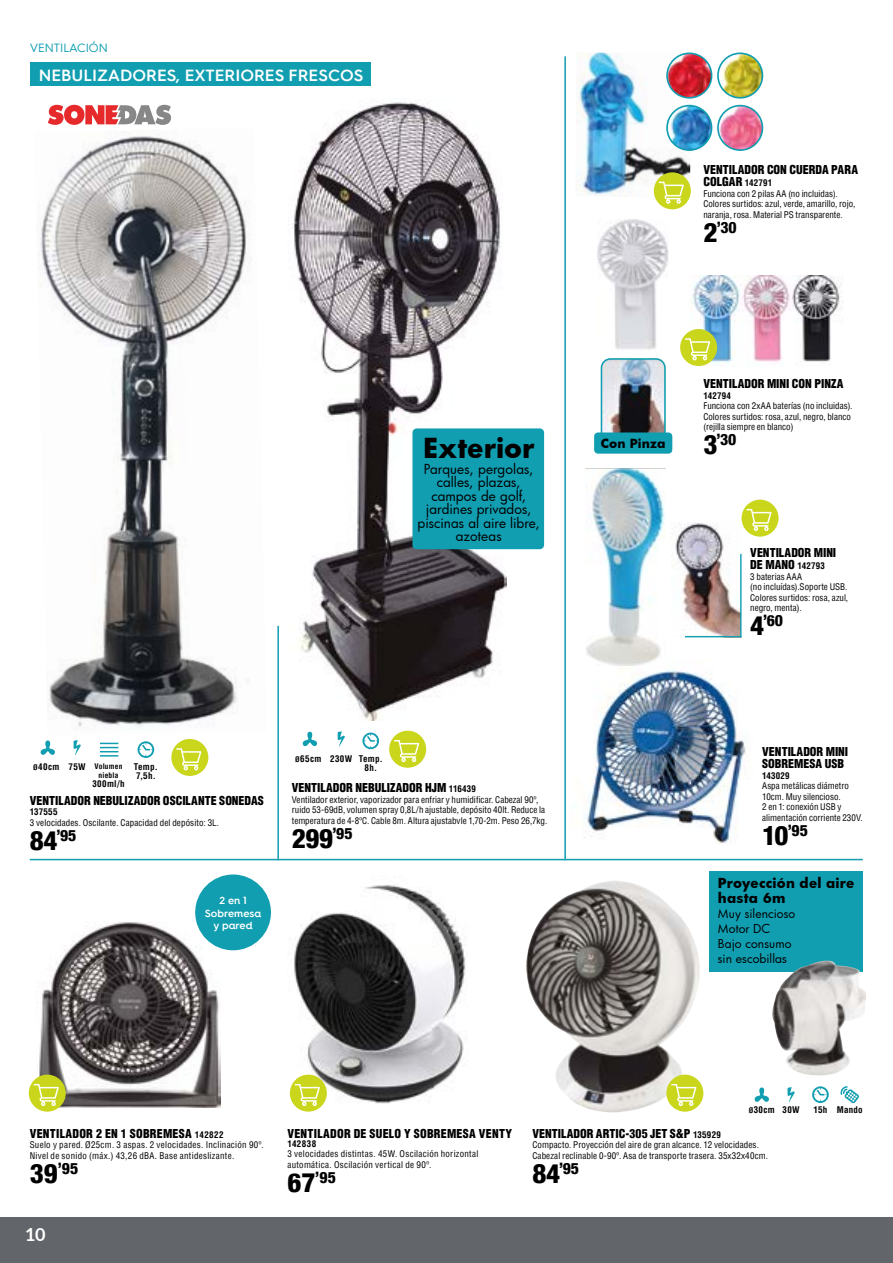
<style>
.page{position:relative;width:893px;height:1263px;background:#fff}
.page>*{position:absolute;margin:0;border:0;box-sizing:border-box;transform-origin:0 0}
.t1{font:700 27px "Futura";color:#000}
.t2{font:800 condensed 27px "Helvetica 87";color:#000}
.t3{font:700 18px "Lato";color:#fff}
.t4{font:600 16.5px "Hurme Geometric Sans 4";color:#fff}
.t5{font:800 condensed 15.75px "Helvetica 87";letter-spacing:-.01em;color:#000}
.t6{font:13.5px/13.5px "Futura";color:#000;text-align:center}
.t7{font:700 13.5px/15px "Futura";letter-spacing:.015em;color:#000}
.t8{font:700 12.3px "Futura";letter-spacing:.02em;color:#000}
.t9{font:900 condensed 12px/12px "Helvetica";letter-spacing:.005em;color:#000}
.t10{font:12px/15px "Futura";letter-spacing:.01em;color:#000}
.t11{font:12px "Hurme Geometric Sans 4";color:#119eb1}
.t12{font:600 10.5px/12.6px "Hurme Geometric Sans 4";color:#fff;text-align:center}
.t13{font:condensed 9px/10.5px "Helvetica";letter-spacing:.005em;color:#000}
.t14{font:condensed 9px/10.5px "Helvetica";letter-spacing:.03em;color:#000}
.t15{font:700 condensed 9px/9px "Helvetica";letter-spacing:.03em;color:#000}
.t16{font:700 condensed 7.5px/9px "Helvetica";letter-spacing:.025em;color:#000}
.s1{font-weight:700;font-size:9px}
.s2{font-size:27px}
.s3{font-size:9px}
.s4{font-size:7.5px}
</style>
<div class="page">
<div style="left:0;top:1217px;width:893px;height:46px;background:#62656a"></div>
<div style="left:30px;top:63px;width:341px;height:23px;background:#119eb1"></div>
<img style="left:584px;top:665px;width:165px;height:178px">
<img style="left:601px;top:359px;width:62px;height:73px">
<div style="left:601px;top:358px;width:65px;height:93px;border:2px solid #119eb1;border-radius:9px"></div>
<img style="left:292px;top:100px;width:215px;height:620px">
<img style="left:40px;top:136px;width:211px;height:593px">
<svg style="left:48px;top:105px;width:123px;height:20px"></svg>
<hr style="left:564px;top:56px;width:2px;height:804px;background:#119eb1">
<hr style="left:277px;top:626px;width:2px;height:234px;background:#119eb1">
<div style="left:709px;top:872px;width:154px;height:100px;background:#119eb1"></div>
<div style="left:412px;top:428px;width:132px;height:121px;background:#119eb1;border-radius:4px"></div>
<img style="left:35px;top:922px;width:185px;height:185px">
<img style="left:289px;top:885px;width:177px;height:226px">
<img style="left:526px;top:881px;width:174px;height:231px">
<svg style="left:812px;top:1086px;width:17px;height:17px"></svg>
<svg style="left:787px;top:1087px;width:8px;height:15px"></svg>
<svg style="left:754px;top:1087px;width:15px;height:15px"></svg>
<svg style="left:840px;top:1086px;width:19px;height:17px"></svg>
<img style="left:772px;top:960px;width:94px;height:115px">
<div style="left:594px;top:432px;width:78px;height:22px;background:#119eb1;border-radius:4px"></div>
<svg style="left:138px;top:741px;width:16px;height:17px"></svg>
<svg style="left:40px;top:740px;width:15px;height:15px"></svg>
<svg style="left:74px;top:740px;width:7px;height:15px"></svg>
<svg style="left:100px;top:743px;width:18px;height:14px"></svg>
<svg style="left:362px;top:732px;width:17px;height:17px"></svg>
<svg style="left:302px;top:732px;width:15px;height:15px"></svg>
<svg style="left:338px;top:731px;width:7px;height:15px"></svg>
<img style="left:576px;top:52px;width:115px;height:145px">
<img style="left:667px;top:53px;width:45px;height:45px;border-radius:22px">
<div style="left:666px;top:52px;width:46px;height:47px;border:2px solid #119eb1;border-radius:50%"></div>
<img style="left:667px;top:106px;width:45px;height:44px;border-radius:22px">
<div style="left:666px;top:105px;width:46px;height:46px;border:2px solid #119eb1;border-radius:50%"></div>
<img style="left:718px;top:53px;width:44px;height:45px;border-radius:22px">
<div style="left:717px;top:52px;width:46px;height:47px;border:2px solid #119eb1;border-radius:50%"></div>
<img style="left:718px;top:106px;width:44px;height:44px;border-radius:22px">
<div style="left:717px;top:105px;width:46px;height:46px;border:2px solid #119eb1;border-radius:50%"></div>
<img style="left:690px;top:275px;width:152px;height:91px">
<img style="left:598px;top:219px;width:71px;height:131px">
<img style="left:585px;top:469px;width:81px;height:196px">
<img style="left:671px;top:523px;width:70px;height:113px">
<hr style="left:740px;top:554px;width:2px;height:83px;background:#119eb1">
<hr style="left:685px;top:636px;width:57px;height:1px;background:#119eb1">
<hr style="left:30px;top:859px;width:833px;height:1px;background:#119eb1">
<div style="left:195px;top:874px;width:76px;height:76px;background:#119eb1;border-radius:50%"></div>
<div style="left:389px;top:731px;width:37px;height:37px;background:#c9d61c;border-radius:50%"></div>
<svg style="left:394px;top:740px;width:25px;height:22px"></svg>
<div style="left:290px;top:1075px;width:37px;height:36px;background:#c9d61c;border-radius:50%"></div>
<svg style="left:295px;top:1084px;width:25px;height:22px"></svg>
<div style="left:666px;top:1075px;width:37px;height:36px;background:#c9d61c;border-radius:50%"></div>
<svg style="left:671px;top:1084px;width:25px;height:22px"></svg>
<div style="left:29px;top:1075px;width:37px;height:36px;background:#c9d61c;border-radius:50%"></div>
<svg style="left:34px;top:1084px;width:25px;height:22px"></svg>
<div style="left:171px;top:739px;width:37px;height:37px;background:#c9d61c;border-radius:50%"></div>
<svg style="left:176px;top:748px;width:25px;height:22px"></svg>
<div style="left:680px;top:329px;width:37px;height:37px;background:#c9d61c;border-radius:50%"></div>
<svg style="left:685px;top:338px;width:25px;height:22px"></svg>
<div style="left:742px;top:500px;width:36px;height:37px;background:#c9d61c;border-radius:50%"></div>
<svg style="left:746px;top:509px;width:25px;height:22px"></svg>
<div style="left:654px;top:172px;width:37px;height:37px;background:#c9d61c;border-radius:50%"></div>
<svg style="left:659px;top:182px;width:25px;height:22px"></svg>
<h3 class="t11" style="left:30px;top:40px;width:80px">VENTILACIÓN</h3>
<h3 class="t4" style="left:39px;top:64px;width:326px">NEBULIZADORES, EXTERIORES FRESCOS</h3>
<h3 class="t9" style="left:703px;top:164px;width:156px">VENTILADOR CON CUERDA PARA<br>COLGAR <span class="s1">142791</span></h3>
<p class="t13" style="left:703px;top:188px;width:153px">Funciona con 2 pilas AA (no incluidas).<br>Colores surtidos: azul, verde, amarillo, rojo, naranja, rosa. Material PS transparente.</p>
<h3 class="t5" style="left:703px;top:217px;width:35px"><span class="s2">2</span>’30</h3>
<h1 class="t1" style="left:423px;top:429px;width:113px">Exterior</h1>
<h3 class="t6" style="left:418px;top:462px;width:124px">Parques, pergolas, calles, plazas, campos de golf, jardines privados, piscinas al aire libre, azoteas</h3>
<p class="t16" style="left:98px;top:762px;width:26px;text-indent:-65px">Ø<span class="s3">40cm 75W</span> Volumen niebla</p>
<p class="t15" style="left:92px;top:779px;width:34px">300ml/h</p>
<p class="t15" style="left:134px;top:762px;width:25px">Temp.<br>7,5h.</p>
<h3 class="t9" style="left:30px;top:794px;width:236px">VENTILADOR NEBULIZADOR OSCILANTE SONEDAS</h3>
<p class="t15" style="left:30px;top:807px;width:29px">137555</p>
<p class="t13" style="left:30px;top:817px;width:191px">3 velocidades. Oscilante. Capacidad del depósito: 3L.</p>
<h3 class="t5" style="left:30px;top:825px;width:48px"><span class="s2">84</span>’95</h3>
<p class="t12" style="left:205px;top:894px;width:58px">2 en 1<br>Sobremesa y pared</p>
<p class="t15" style="left:359px;top:754px;width:25px;text-align:center">Temp.<br>8h.</p>
<p class="t15" style="left:295px;top:754px;width:59px"><span class="s4">Ø</span>65cm 230W</p>
<h3 class="t9" style="left:292px;top:781px;width:186px">VENTILADOR NEBULIZADOR HJM <span class="s1">116439</span></h3>
<p class="t13" style="left:292px;top:794px;width:257px">Ventilador exterior, vaporizador para enfriar y humidificar. Cabezal 90º, ruido 53-69dB, volumen spray 0,8L/h ajustable, depósito 40lt. Reduce la temperatura de 4-8ºC. Cable 8m. Altura ajustabvle 1,70-2m. Peso 26,7kg.</p>
<h1 class="t2" style="left:292px;top:821px;width:62px">299<sup>’95</sup></h1>
<h3 class="t8" style="left:601px;top:434px;width:66px">Con Pinza</h3>
<h3 class="t9" style="left:703px;top:378px;width:142px">VENTILADOR MINI CON PINZA</h3>
<p class="t15" style="left:703px;top:391px;width:29px">142794</p>
<p class="t13" style="left:703px;top:401px;width:151px">Funciona con 2xAA baterías (no incluidas).<br>Colores surtidos: rosa, azul, negro, blanco (rejilla siempre en blanco)</p>
<h3 class="t5" style="left:703px;top:430px;width:34px"><span class="s2">3</span>’30</h3>
<h3 class="t9" style="left:750px;top:547px;width:88px">VENTILADOR MINI<br>DE MANO <span class="s1">142793</span></h3>
<p class="t13" style="left:750px;top:571px;width:99px">3 baterias AAA<br>(no incluídas).Soporte USB.<br>Colores surtidos: rosa, azul, negro, menta).</p>
<h3 class="t5" style="left:750px;top:611px;width:34px"><span class="s2">4</span>’60</h3>
<h3 class="t9" style="left:762px;top:746px;width:88px">VENTILADOR MINI<br>SOBREMESA USB</h3>
<p class="t15" style="left:762px;top:771px;width:29px">143029</p>
<p class="t13" style="left:762px;top:781px;width:102px">Aspa metálicas diámetro<br>10cm. Muy silencioso.<br>2 en 1: conexión USB y alimentación corriente 230V.</p>
<h3 class="t5" style="left:762px;top:820px;width:47px"><span class="s2">10</span>’95</h3>
<h3 class="t7" style="left:718px;top:875px;width:138px">Proyección del aire hasta 6m</h3>
<h3 class="t10" style="left:718px;top:906px;width:79px">Muy silencioso<br>Motor DC<br>Bajo consumo sin escobillas</h3>
<p class="t15" style="left:749px;top:1105px;width:53px"><span class="s4">Ø</span>30cm 30W</p>
<p class="t15" style="left:813px;top:1105px;width:51px">15h Mando</p>
<h3 class="t9" style="left:30px;top:1127px;width:195px">VENTILADOR 2 EN 1 SOBREMESA <span class="s1">142822</span></h3>
<p class="t14" style="left:30px;top:1139px;width:236px">Suelo y pared. Ø25cm. 3 aspas. 2 velocidades. Inclinación 90º.<br>Nivel de sonido (máx.) 43,26 dBA. Base antideslizante.</p>
<h3 class="t5" style="left:30px;top:1158px;width:50px"><span class="s2">39</span>’95</h3>
<h2 class="t3" style="left:25px;top:1221px;width:22px">10</h2>
<h3 class="t9" style="left:287px;top:1127px;width:226px">VENTILADOR DE SUELO Y SOBREMESA VENTY</h3>
<p class="t15" style="left:287px;top:1139px;width:30px">142838</p>
<p class="t14" style="left:287px;top:1148px;width:193px">3 velocidades distintas. 45W. Oscilación horizontal automática. Oscilación vertical de 90º.</p>
<h3 class="t5" style="left:287px;top:1167px;width:50px"><span class="s2">67</span>’95</h3>
<h3 class="t9" style="left:532px;top:1127px;width:190px">VENTILADOR ARTIC-305 JET S&amp;P <span class="s1">135929</span></h3>
<p class="t13" style="left:532px;top:1139px;width:237px">Compacto. Proyección del aire de gran alcance. 12 velocidades.<br>Cabezal reclinable 0-90º. Asa de transporte trasera. 35x32x40cm.</p>
<h3 class="t5" style="left:532px;top:1158px;width:48px"><span class="s2">84</span>’95</h3>
</div>
